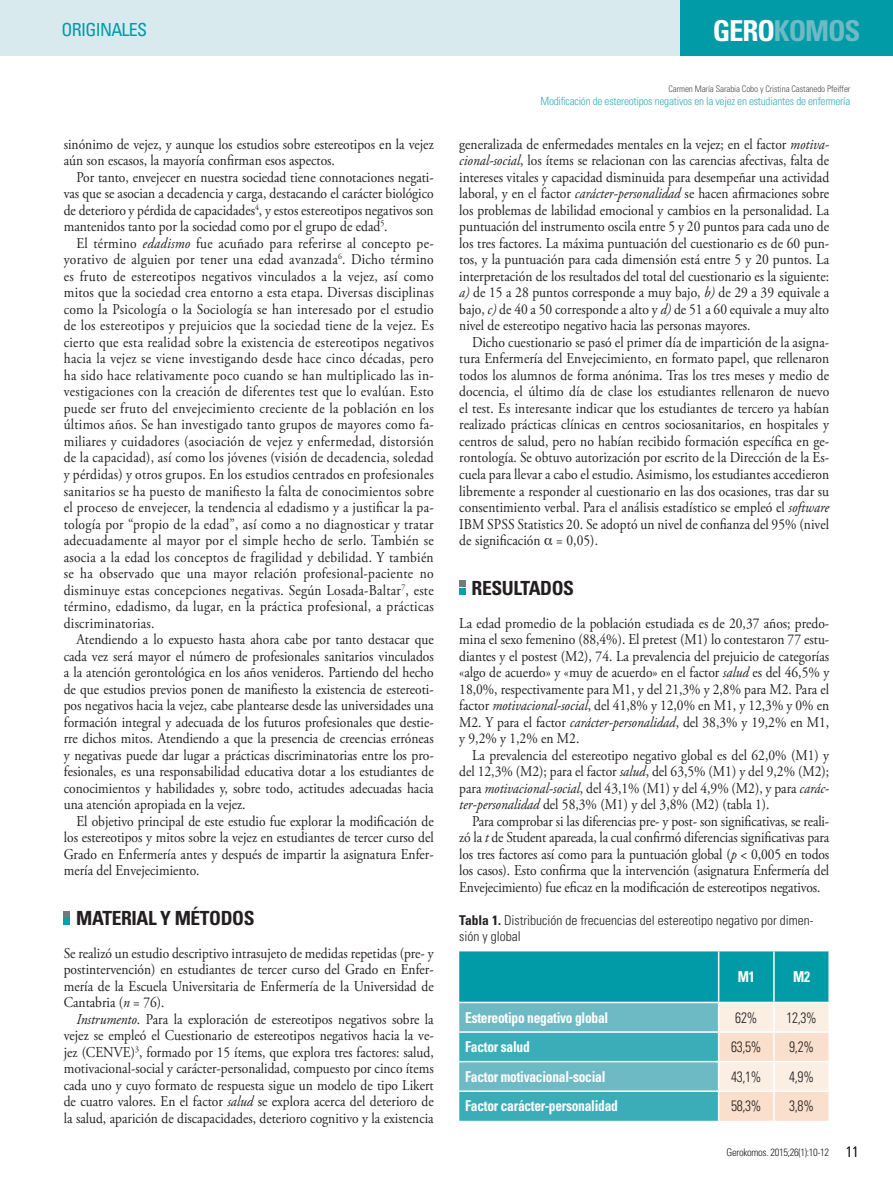
<style>
.page{position:relative;width:893px;height:1191px;background:#fff}
.page>*{position:absolute;margin:0;border:0;box-sizing:border-box;transform-origin:0 0}
.t1{font:700 condensed 28.8px "Univers LT Std";letter-spacing:-.04em;color:#6dbac4}
.t2{font:700 condensed 19.5px "Univers LT Std";letter-spacing:-.02em;color:#231f20}
.t3{font:condensed 18px "Univers LT Std";letter-spacing:-.04em;color:#009ba7}
.t4{font:15px/16.5px "Adobe Garamond Pro";color:#231f20;text-align:justify;scale:.9 1}
.t5{font:700 condensed 15px "Univers LT Std";letter-spacing:-.02em;color:#fff;scale:.9 1}
.t6{font:300 condensed 15px "Univers LT Std";letter-spacing:-.02em;color:#231f20;scale:.9 1}
.t7{font:300 condensed 13.5px/16.5px "Univers LT Std";color:#231f20}
.t8{font:300 condensed 11.25px "Univers LT Std";letter-spacing:-.02em;color:#3aadb8}
.t9{font:300 condensed 10.5px "Univers LT Std";letter-spacing:-.03em;color:#231f20}
.t10{font:300 condensed 9px "Univers LT Std";letter-spacing:-.01em;color:#4b4c4d}
.s1{color:#fff}
.s2{font-style:italic}
.s3{font-weight:700}
.s4{font-size:15px}
</style>
<div class="page">
<div style="left:0;top:0;width:705px;height:55px;background:#d8eaed"></div>
<div style="left:680px;top:0;width:213px;height:55px;background:#009ba7"></div>
<svg style="left:64px;top:911px;width:6px;height:13px"></svg>
<svg style="left:459px;top:581px;width:6px;height:13px"></svg>
<svg style="left:459px;top:951px;width:370px;height:169px;background:#63b9bf"></svg>
<hr style="left:774px;top:1090px;width:56px;height:2px;background:#fff">
<hr style="left:773px;top:1092px;width:2px;height:28px;background:#fff">
<hr style="left:828px;top:1092px;width:2px;height:28px;background:#fff">
<p class="t3" style="left:62px;top:18px;width:87px">ORIGINALES</p>
<h1 class="t1" style="left:713px;top:13px;width:149px"><span class="s1">GERO</span>KOMOS</h1>
<p class="t4" style="left:64px;top:136px;width:413px">sinónimo de vejez, y aunque los estudios sobre estereotipos en la vejez aún son escasos, la mayoría confirman esos aspectos.</p>
<p class="t4" style="left:64px;top:169px;width:413px;text-indent:13px">Por tanto, envejecer en nuestra sociedad tiene connotaciones negati&shy;vas que se asocian a decadencia y carga, destacando el carácter biológico de deterioro y pérdida de capacidades<sup>4</sup>, y estos estereotipos negativos son mantenidos tanto por la sociedad como por el grupo de edad<sup>5</sup>.</p>
<p class="t4" style="left:64px;top:235px;width:413px;text-indent:13px">El término <span class="s2">edadismo</span> fue acuñado para referirse al concepto pe&shy;yorativo de alguien por tener una edad avanzada<sup>6</sup>. Dicho término es fruto de estereotipos negativos vinculados a la vejez, así como mitos que la sociedad crea entorno a esta etapa. Diversas disciplinas como la Psicología o la Sociología se han interesado por el estudio de los estereotipos y prejuicios que la sociedad tiene de la vejez. Es cierto que esta realidad sobre la existencia de estereotipos negativos hacia la vejez se viene investigando desde hace cinco décadas, pero ha sido hace relativamente poco cuando se han multiplicado las in&shy;vestigaciones con la creación de diferentes test que lo evalúan. Esto puede ser fruto del envejecimiento creciente de la población en los últimos años. Se han investigado tanto grupos de mayores como fa&shy;miliares y cuidadores (asociación de vejez y enfermedad, distorsión de la capacidad), así como los jóvenes (visión de decadencia, soledad y pérdidas) y otros grupos. En los estudios centrados en profesionales sanitarios se ha puesto de manifiesto la falta de conocimientos sobre el proceso de envejecer, la tendencia al edadismo y a justificar la pa&shy;tología por “propio de la edad”, así como a no diagnosticar y tratar adecuadamente al mayor por el simple hecho de serlo. También se asocia a la edad los conceptos de fragilidad y debilidad. Y también se ha observado que una mayor relación profesional-paciente no disminuye estas concepciones negativas. Según Losada-Baltar<sup>7</sup>, este término, edadismo, da lugar, en la práctica profesional, a prácticas discriminatorias.</p>
<p class="t4" style="left:64px;top:631px;width:413px;text-indent:13px">Atendiendo a lo expuesto hasta ahora cabe por tanto destacar que cada vez será mayor el número de profesionales sanitarios vinculados a la atención gerontológica en los años venideros. Partiendo del hecho de que estudios previos ponen de manifiesto la existencia de estereoti&shy;pos negativos hacia la vejez, cabe plantearse desde las universidades una formación integral y adecuada de los futuros profesionales que destie&shy;rre dichos mitos. Atendiendo a que la presencia de creencias erróneas y negativas puede dar lugar a prácticas discriminatorias entre los pro&shy;fesionales, es una responsabilidad educativa dotar a los estudiantes de conocimientos y habilidades y, sobre todo, actitudes adecuadas hacia una atención apropiada en la vejez.</p>
<p class="t4" style="left:64px;top:813px;width:413px;text-indent:13px">El objetivo principal de este estudio fue explorar la modificación de los estereotipos y mitos sobre la vejez en estudiantes de tercer curso del Grado en Enfermería antes y después de impartir la asignatura Enfer&shy;mería del Envejecimiento.</p>
<h2 class="t2" style="left:76px;top:905px;width:27px">Materia</h2>
<h2 class="t2" style="left:148px;top:905px;width:64px">l y métodos</h2>
<p class="t4" style="left:64px;top:945px;width:413px">Se realizó un estudio descriptivo intrasujeto de medidas repetidas (pre- y postintervención) en estudiantes de tercer curso del Grado en Enfer&shy;mería de la Escuela Universitaria de Enfermería de la Universidad de Cantabria (<span class="s2">n</span> = 76).</p>
<p class="t4" style="left:64px;top:1011px;width:413px;text-indent:13px"><span class="s2">Instrumento</span>. Para la exploración de estereotipos negativos sobre la vejez se empleó el Cuestionario de estereotipos negativos hacia la ve&shy;jez (CENVE)<sup>3</sup>, formado por 15 ítems, que explora tres factores: salud, motivacional-social y carácter-personalidad, compuesto por cinco ítems cada uno y cuyo formato de respuesta sigue un modelo de tipo Likert de cuatro valores. En el factor <span class="s2">salud</span> se explora acerca del deterioro de la salud, aparición de discapacidades, deterioro cognitivo y la existencia</p>
<p class="t10" style="left:668px;top:83px;width:184px">Carmen María Sarabia Cobo y Cristina Castanedo Pfeiffer</p>
<p class="t8" style="left:540px;top:94px;width:311px">Modificación de estereotipos negativos en la vejez en estudiantes de enfermería</p>
<p class="t4" style="left:459px;top:136px;width:413px">generalizada de enfermedades mentales en la vejez; en el factor <span class="s2">motiva&shy;cional-social</span>, los ítems se relacionan con las carencias afectivas, falta de intereses vitales y capacidad disminuida para desempeñar una actividad laboral, y en el factor <span class="s2">carácter-personalidad</span> se hacen afirmaciones sobre los problemas de labilidad emocional y cambios en la personalidad. La puntuación del instrumento oscila entre 5 y 20 puntos para cada uno de los tres factores. La máxima puntuación del cuestionario es de 60 pun&shy;tos, y la puntuación para cada dimensión está entre 5 y 20 puntos. La interpretación de los resultados del total del cuestionario es la siguiente: <span class="s2">a)</span> de 15 a 28 puntos corresponde a muy bajo, <span class="s2">b)</span> de 29 a 39 equivale a bajo, <span class="s2">c)</span> de 40 a 50 corresponde a alto y <span class="s2">d)</span> de 51 a 60 equivale a muy alto nivel de estereotipo negativo hacia las personas mayores.</p>
<p class="t4" style="left:459px;top:334px;width:413px;text-indent:13px">Dicho cuestionario se pasó el primer día de impartición de la asigna&shy;tura Enfermería del Envejecimiento, en formato papel, que rellenaron todos los alumnos de forma anónima. Tras los tres meses y medio de docencia, el último día de clase los estudiantes rellenaron de nuevo el test. Es interesante indicar que los estudiantes de tercero ya habían realizado prácticas clínicas en centros sociosanitarios, en hospitales y centros de salud, pero no habían recibido formación específica en ge&shy;rontología. Se obtuvo autorización por escrito de la Dirección de la Es&shy;cuela para llevar a cabo el estudio. Asimismo, los estudiantes accedieron libremente a responder al cuestionario en las dos ocasiones, tras dar su consentimiento verbal. Para el análisis estadístico se empleó el <span class="s2">software </span>IBM SPSS Statistics 20. Se adoptó un nivel de confianza del 95% (nivel de significación = 0,05).</p>
<h2 class="t2" style="left:472px;top:575px;width:61px">Resultados</h2>
<p class="t4" style="left:459px;top:615px;width:413px">La edad promedio de la población estudiada es de 20,37 años; predo&shy;mina el sexo femenino (88,4%). El pretest (M1) lo contestaron 77 estu&shy;diantes y el postest (M2), 74. La prevalencia del prejuicio de categorías «algo de acuerdo» y «muy de acuerdo» en el factor <span class="s2">salud</span> es del 46,5% y 18,0%, respectivamente para M1, y del 21,3% y 2,8% para M2. Para el factor <span class="s2">motivacional-social</span>, del 41,8% y 12,0% en M1, y 12,3% y 0% en M2. Y para el factor <span class="s2">carácter-personalidad</span>, del 38,3% y 19,2% en M1, y 9,2% y 1,2% en M2.</p>
<p class="t4" style="left:459px;top:747px;width:413px;text-indent:13px">La prevalencia del estereotipo negativo global es del 62,0% (M1) y del 12,3% (M2); para el factor <span class="s2">salud</span>, del 63,5% (M1) y del 9,2% (M2); para <span class="s2">motivacional-social</span>, del 43,1% (M1) y del 4,9% (M2), y para <span class="s2">carác&shy;ter-personalidad</span> del 58,3% (M1) y del 3,8% (M2) (tabla 1).</p>
<p class="t4" style="left:459px;top:813px;width:413px;text-indent:13px">Para comprobar si las diferencias pre- y post- son significativas, se reali&shy;zó la <span class="s2">t</span> de Student apareada, la cual confirmó diferencias significativas para los tres factores así como para la puntuación global (<span class="s2">p</span> &lt; 0,005 en todos los casos). Esto confirma que la intervención (asignatura Enfermería del Envejecimiento) fue eficaz en la modificación de estereotipos negativos.</p>
<p class="t7" style="left:459px;top:911px;width:356px"><span class="s3">Tabla 1.</span> Distribución de frecuencias del estereotipo negativo por dimen&shy;sión y global</p>
<p class="t5" style="left:738px;top:967px;width:20px">M1</p>
<p class="t5" style="left:793px;top:967px;width:20px">M2</p>
<p class="t5" style="left:465px;top:1008px;width:160px">Estereotipo negativo global</p>
<p class="t6" style="left:735px;top:1008px;width:26px">62%</p>
<p class="t6" style="left:786px;top:1008px;width:35px">12,3%</p>
<p class="t5" style="left:465px;top:1037px;width:73px">Factor salud</p>
<p class="t6" style="left:731px;top:1038px;width:35px">63,5%</p>
<p class="t6" style="left:789px;top:1038px;width:29px">9,2%</p>
<p class="t5" style="left:465px;top:1067px;width:157px">Factor motivacional-social</p>
<p class="t6" style="left:731px;top:1067px;width:35px">43,1%</p>
<p class="t6" style="left:789px;top:1067px;width:29px">4,9%</p>
<p class="t5" style="left:465px;top:1096px;width:171px">Factor carácter-personalidad</p>
<p class="t6" style="left:731px;top:1097px;width:35px">58,3%</p>
<p class="t6" style="left:789px;top:1097px;width:29px">3,8%</p>
<p class="t9" style="left:727px;top:1145px;width:134px">Gerokomos. 2015;26(1):10-12 <span class="s4">11</span></p>
</div>
